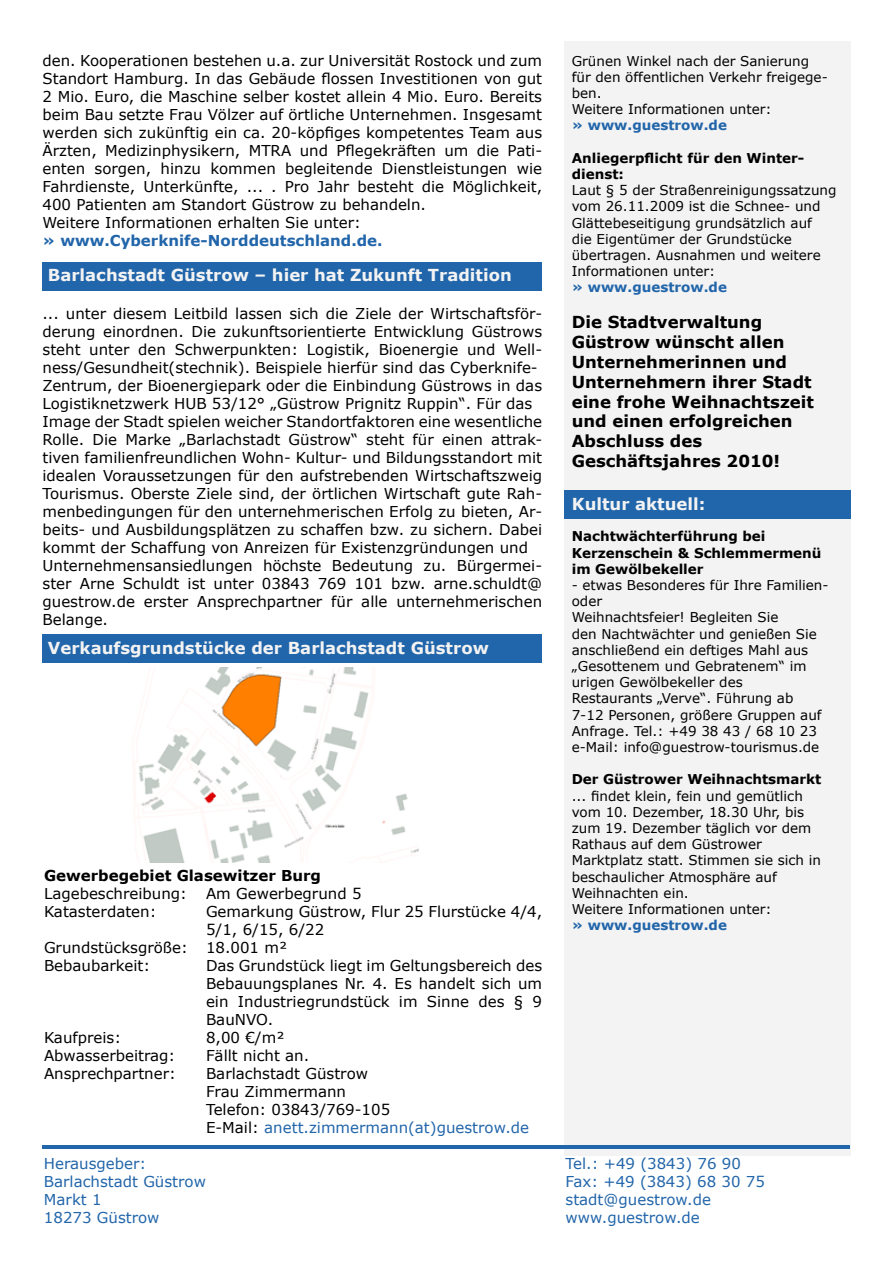
<style>
.page{position:relative;width:893px;height:1263px;background:#fff}
.page>*{position:absolute;margin:0;border:0;box-sizing:border-box;transform-origin:0 0}
.t1{font:700 16.5px/19.8px "Verdana";color:#000}
.t2{font:700 16.5px "Verdana";color:#f3f3f3}
.t3{font:15px/18px "Verdana";color:#000}
.t4{font:15px/18px "Verdana";color:#2165aa}
.t5{font:700 15px "Verdana";color:#2165aa}
.t6{font:700 15px "Verdana";color:#000}
.t7{font:13.5px/16.2px "Verdana";color:#000}
.t8{font:700 13.5px/16.2px "Verdana";color:#000}
.t9{font:700 13.5px "Verdana";color:#2165aa}
.s1{color:#2165aa}
</style>
<div class="page">
<div style="left:564px;top:41px;width:286px;height:1114px;background:#f3f3f3"></div>
<div style="left:43px;top:262px;width:499px;height:28px;background:#2165aa"></div>
<div style="left:43px;top:635px;width:499px;height:28px;background:#2165aa"></div>
<img style="left:138px;top:667px;width:280px;height:195px">
<div style="left:564px;top:490px;width:286px;height:29px;background:#2165aa"></div>
<hr style="left:43px;top:1145px;width:807px;height:3px;background:#2165aa">
<p class="t3" style="left:43px;top:51px;width:501px">den. Kooperationen bestehen u.a. zur Universität Rostock und zum Standort Hamburg. In das Gebäude flossen Investitionen von gut 2 Mio. Euro, die Maschine selber kostet allein 4 Mio. Euro. Bereits beim Bau setzte Frau Völzer auf örtliche Unternehmen. Insgesamt werden sich zukünftig ein ca. 20-köpfiges kompetentes Team aus Ärzten, Medizinphysikern, MTRA und Pflegekräften um die Pati&shy;enten sorgen, hinzu kommen begleitende Dienstleistungen wie Fahrdienste, Unterkünfte, ... . Pro Jahr besteht die Möglichkeit, 400 Patienten am Standort Güstrow zu behandeln.<br>Weitere Informationen erhalten Sie unter:</p>
<p class="t5" style="left:43px;top:231px;width:342px">» www.Cyberknife-Norddeutschland.de.</p>
<p class="t2" style="left:48px;top:264px;width:465px">Barlachstadt Güstrow – hier hat Zukunft Tradition</p>
<p class="t3" style="left:43px;top:304px;width:501px">... unter diesem Leitbild lassen sich die Ziele der Wirtschaftsför&shy;derung einordnen. Die zukunftsorientierte Entwicklung Güstrows steht unter den Schwerpunkten: Logistik, Bioenergie und Well&shy;ness/Gesundheit(stechnik). Beispiele hierfür sind das Cyberknife-Zentrum, der Bioenergiepark oder die Einbindung Güstrows in das Logistiknetzwerk HUB 53/12° „Güstrow Prignitz Ruppin“. Für das Image der Stadt spielen weicher Standortfaktoren eine wesentliche Rolle. Die Marke „Barlachstadt Güstrow“ steht für einen attrak&shy;tiven familienfreundlichen Wohn- Kultur- und Bildungsstandort mit idealen Voraussetzungen für den aufstrebenden Wirtschaftszweig Tourismus. Oberste Ziele sind, der örtlichen Wirtschaft gute Rah&shy;menbedingungen für den unternehmerischen Erfolg zu bieten, Ar&shy;beits- und Ausbildungsplätzen zu schaffen bzw. zu sichern. Dabei kommt der Schaffung von Anreizen für Existenzgründungen und Unternehmensansiedlungen höchste Bedeutung zu. Bürgermei&shy;ster Arne Schuldt ist unter 03843 769 101 bzw. arne.schuldt@ guestrow.de erster Ansprechpartner für alle unternehmerischen Belange.</p>
<p class="t2" style="left:48px;top:637px;width:442px">Verkaufsgrundstücke der Barlachstadt Güstrow</p>
<p class="t6" style="left:44px;top:866px;width:279px">Gewerbegebiet Glasewitzer Burg</p>
<p class="t3" style="left:44px;top:884px;width:145px">Lagebeschreibung:</p>
<p class="t3" style="left:206px;top:884px;width:157px">Am Gewerbegrund 5</p>
<p class="t3" style="left:44px;top:902px;width:114px">Katasterdaten:</p>
<p class="t3" style="left:206px;top:902px;width:338px">Gemarkung Güstrow, Flur 25 Flurstücke 4/4,</p>
<p class="t3" style="left:206px;top:920px;width:120px">5/1, 6/15, 6/22</p>
<p class="t3" style="left:44px;top:938px;width:245px">Grundstücksgröße: 18.001 m²</p>
<p class="t3" style="left:44px;top:956px;width:108px">Bebaubarkeit:</p>
<p class="t3" style="left:206px;top:956px;width:338px;text-align:justify">Das Grundstück liegt im Geltungsbereich des Bebauungsplanes Nr. 4. Es handelt sich um ein Industriegrundstück im Sinne des § 9<br>BauNVO.</p>
<p class="t3" style="left:44px;top:1028px;width:79px">Kaufpreis:</p>
<p class="t3" style="left:206px;top:1028px;width:80px">8,00 €/m²</p>
<p class="t3" style="left:44px;top:1046px;width:133px">Abwasserbeitrag:</p>
<p class="t3" style="left:206px;top:1046px;width:105px">Fällt nicht an.</p>
<p class="t3" style="left:44px;top:1064px;width:133px">Ansprechpartner:</p>
<p class="t3" style="left:206px;top:1064px;width:325px">Barlachstadt Güstrow<br>Frau Zimmermann<br>Telefon: 03843/769-105<br>E-Mail: <span class="s1">anett.zimmermann(at)guestrow.de</span></p>
<p class="t7" style="left:572px;top:52px;width:258px">Grünen Winkel nach der Sanierung für den öffentlichen Verkehr freigege&shy;ben.<br>Weitere Informationen unter:</p>
<p class="t9" style="left:572px;top:117px;width:157px">» www.guestrow.de</p>
<p class="t8" style="left:572px;top:149px;width:234px">Anliegerpflicht für den Winter&shy;dienst:</p>
<p class="t7" style="left:572px;top:182px;width:266px">Laut § 5 der Straßenreinigungssatzung vom 26.11.2009 ist die Schnee- und Glättebeseitigung grundsätzlich auf<br>die Eigentümer der Grundstücke übertragen. Ausnahmen und weitere Informationen unter:</p>
<p class="t9" style="left:572px;top:279px;width:157px">» www.guestrow.de</p>
<p class="t1" style="left:572px;top:312px;width:244px">Die Stadtverwaltung<br>Güstrow wünscht allen<br>Unternehmerinnen und<br>Unternehmern ihrer Stadt eine frohe Weihnachtszeit und einen erfolgreichen<br>Abschluss des<br>Geschäftsjahres 2010!</p>
<p class="t2" style="left:572px;top:494px;width:135px">Kultur aktuell:</p>
<p class="t8" style="left:572px;top:528px;width:251px">Nachtwächterführung bei<br>Kerzenschein &amp; Schlemmermenü im Gewölbekeller</p>
<p class="t7" style="left:572px;top:576px;width:258px">- etwas Besonderes für Ihre Familien&shy;oder<br>Weihnachtsfeier! Begleiten Sie<br>den Nachtwächter und genießen Sie anschließend ein deftiges Mahl aus „Gesottenem und Gebratenem“ im urigen Gewölbekeller des<br>Restaurants „Verve“. Führung ab<br>7-12 Personen, größere Gruppen auf<br>Anfrage. Tel.: +49 38 43 / 68 10 23 e-Mail: info@guestrow-tourismus.de</p>
<p class="t8" style="left:572px;top:771px;width:251px">Der Güstrower Weihnachtsmarkt</p>
<p class="t7" style="left:572px;top:787px;width:251px">... findet klein, fein und gemütlich vom 10. Dezember, 18.30 Uhr, bis zum 19. Dezember täglich vor dem<br>Rathaus auf dem Güstrower<br>Marktplatz statt. Stimmen sie sich in beschaulicher Atmosphäre auf<br>Weihnachten ein.<br>Weitere Informationen unter:</p>
<p class="t9" style="left:572px;top:917px;width:157px">» www.guestrow.de</p>
<p class="t4" style="left:44px;top:1154px;width:164px">Herausgeber:<br>Barlachstadt Güstrow<br>Markt 1<br>18273 Güstrow</p>
<p class="t4" style="left:566px;top:1154px;width:201px">Tel.: +49 (3843) 76 90<br>Fax: +49 (3843) 68 30 75 stadt@guestrow.de www.guestrow.de</p>
</div>
